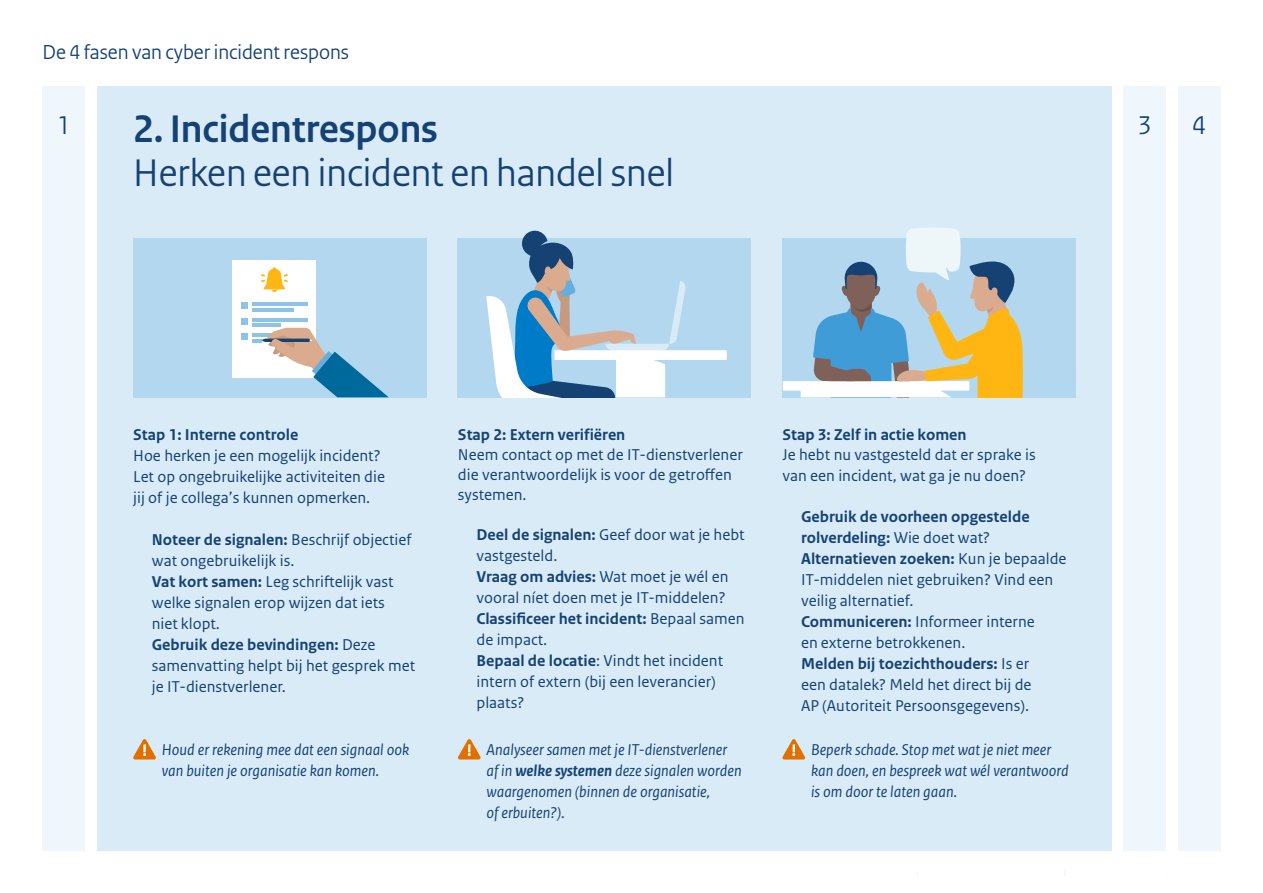
<style>
.page{position:relative;width:1263px;height:893px;background:#fff}
.page>*{position:absolute;margin:0;border:0;box-sizing:border-box;transform-origin:0 0}
.t1{font:40.5px/44.5px "Rijksoverheid Sans Heading";color:#154273}
.t2{font:27px "Rijksoverheid Sans Heading";color:#154273}
.t3{font:21.3px "Rijksoverheid Sans Heading";color:#154273}
.Body{font:16.5px/21px "Rijksoverheid Sans Text";color:#154273}
.Body-2{font:italic 16.5px/21px "Rijksoverheid Sans Text";color:#154273}
.Body-3{font:700 16.5px/21px "Rijksoverheid Sans Text";color:#154273}
.H2_3{font:700 16.5px "Rijksoverheid Sans Text";color:#154273}
.s1{font-weight:700}
.s2{font-weight:400}
</style>
<div class="page">
<div style="left:43px;top:86px;width:42px;height:764px;background:#eff7fc"></div>
<div style="left:1177px;top:86px;width:43px;height:764px;background:#eff7fc"></div>
<div style="left:1123px;top:86px;width:43px;height:764px;background:#eff7fc"></div>
<div style="left:97px;top:86px;width:1015px;height:764px;background:#d9ebf7"></div>
<div style="left:133px;top:238px;width:294px;height:159px;background:#b2d7ee"></div>
<div style="left:233px;top:260px;width:83px;height:118px;background:#fff"></div>
<svg style="left:241px;top:303px;width:6px;height:6px"></svg>
<hr style="left:252px;top:308px;width:42px;height:3px;background:#8cc3e6">
<hr style="left:252px;top:303px;width:56px;height:3px;background:#8cc3e6">
<svg style="left:241px;top:318px;width:148px;height:79px"></svg>
<svg style="left:261px;top:267px;width:27px;height:25px"></svg>
<div style="left:458px;top:238px;width:293px;height:159px;background:#b2d7ee"></div>
<div style="left:782px;top:238px;width:293px;height:159px;background:#b2d7ee"></div>
<svg style="left:486px;top:231px;width:241px;height:166px"></svg>
<svg style="left:783px;top:228px;width:240px;height:169px"></svg>
<svg style="left:133px;top:739px;width:23px;height:20px"></svg>
<svg style="left:458px;top:739px;width:23px;height:20px"></svg>
<svg style="left:782px;top:739px;width:23px;height:20px"></svg>
<p class="t3" style="left:43px;top:39px;width:308px">De 4 fasen van cyber incident respons</p>
<h1 class="t1" style="left:133px;top:107px;width:542px"><span class="s1">2. Incidentrespons<br></span>Herken een incident en handel snel</h1>
<h2 class="t2" style="left:57px;top:109px;width:15px">1</h2>
<h2 class="t2" style="left:1138px;top:109px;width:15px">3</h2>
<h2 class="t2" style="left:1192px;top:109px;width:15px">4</h2>
<h2 class="H2_3" style="left:133px;top:425px;width:167px">Stap 1: Interne controle</h2>
<p class="Body" style="left:133px;top:446px;width:253px">Hoe herken je een mogelijk incident?<br>Let op ongebruikelijke activiteiten die jij of je collega’s kunnen opmerken.</p>
<p class="Body" style="left:152px;top:530px;width:261px"><span class="s1">Noteer de signalen:</span> Beschrijf objectief wat ongebruikelijk is.</p>
<p class="Body" style="left:152px;top:572px;width:243px"><span class="s1">Vat kort samen:</span> Leg schriftelijk vast welke signalen erop wijzen dat iets niet klopt.</p>
<p class="Body" style="left:152px;top:635px;width:265px"><span class="s1">Gebruik deze bevindingen:</span> Deze samenvatting helpt bij het gesprek met je IT-dienstverlener.</p>
<p class="Body-2" style="left:162px;top:740px;width:249px">Houd er rekening mee dat een signaal ook van buiten je organisatie kan komen.</p>
<h2 class="H2_3" style="left:458px;top:425px;width:169px">Stap 2: Extern verifiëren</h2>
<p class="Body" style="left:458px;top:445px;width:286px;line-height:19.8px">Neem contact op met de IT-dienstverlener die verantwoordelijk is voor de getroffen systemen.</p>
<p class="Body" style="left:476px;top:525px;width:270px"><span class="s1">Deel de signalen:</span> Geef door wat je hebt vastgesteld.</p>
<p class="Body" style="left:476px;top:567px;width:254px"><span class="s1">Vraag om advies:</span> Wat moet je wél en vooral níet doen met je IT-middelen?</p>
<p class="Body-3" style="left:476px;top:609px;width:270px">Classificeer het incident: <span class="s2">Bepaal samen de impact.</span></p>
<p class="Body" style="left:476px;top:651px;width:248px"><span class="s1">Bepaal de locatie</span>: Vindt het incident intern of extern (bij een leverancier) plaats?</p>
<p class="Body-2" style="left:486px;top:739px;width:257px">Analyseer samen met je IT-dienstverlener af in <span class="s1">welke systemen</span> deze signalen worden waargenomen (binnen de organisatie,<br>of erbuiten?).</p>
<h2 class="H2_3" style="left:782px;top:425px;width:186px">Stap 3: Zelf in actie komen</h2>
<p class="Body" style="left:782px;top:444px;width:255px">Je hebt nu vastgesteld dat er sprake is van een incident, wat ga je nu doen?</p>
<p class="Body-3" style="left:801px;top:506px;width:230px">Gebruik de voorheen opgestelde rolverdeling: <span class="s2">Wie doet wat?</span></p>
<p class="Body" style="left:801px;top:548px;width:267px"><span class="s1">Alternatieven zoeken:</span> Kun je bepaalde<br>IT-middelen niet gebruiken? Vind een veilig alternatief.</p>
<p class="Body" style="left:801px;top:611px;width:235px"><span class="s1">Communiceren:</span> Informeer interne en externe betrokkenen.</p>
<p class="Body" style="left:801px;top:653px;width:232px"><span class="s1">Melden bij toezichthouders:</span> Is er een datalek? Meld het direct bij de<br>AP (Autoriteit Persoonsgegevens).</p>
<p class="Body-2" style="left:811px;top:739px;width:259px">Beperk schade. Stop met wat je niet meer kan doen, en bespreek wat wél verantwoord is om door te laten gaan.</p>
</div>
